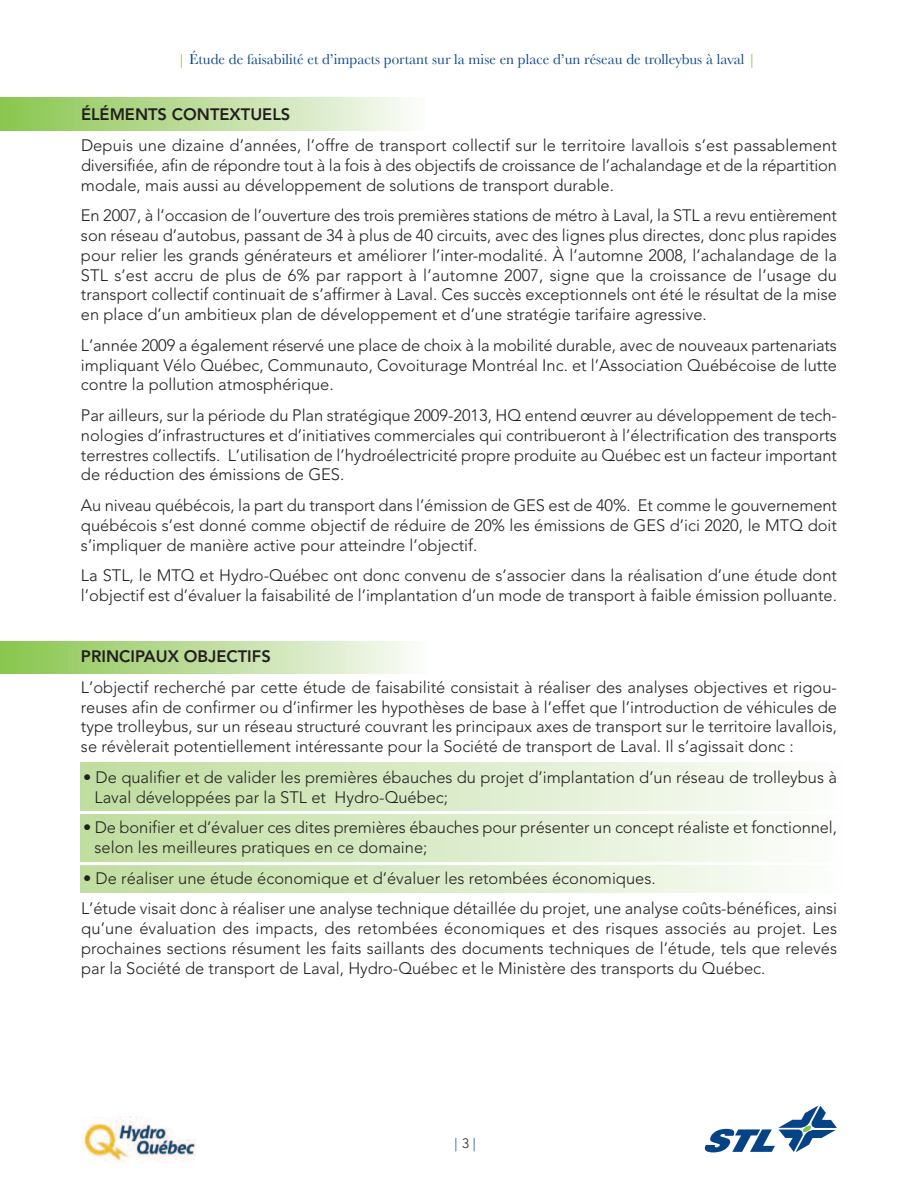
<style>
.page{position:relative;width:918px;height:1188px;background:#fff}
.page>*{position:absolute;margin:0;border:0;box-sizing:border-box;transform-origin:0 0}
.t1{font:300 16.5px/19.8px "Avenir";color:#231f20;text-align:justify}
.t2{font:800 16.5px "Avenir";color:#231f20}
.t3{font:15px "Baskerville";color:#054286}
.t4{font:300 13.5px "Avenir";color:#054286}
.s1{color:#83c447}
.s2{color:#231f20}
</style>
<div class="page">
<div style="left:81px;top:762px;width:763px;height:131px;background:linear-gradient(to right,#bfdc9e,#fcfdfc)"></div>
<div style="left:0;top:98px;width:425px;height:32px;background:linear-gradient(to right,#8ac44e,#fbfbf9)"></div>
<div style="left:0;top:641px;width:428px;height:33px;background:linear-gradient(to right,#89c44d,#fafbf8)"></div>
<svg style="left:705px;top:1105px;width:132px;height:47px"></svg>
<img style="left:81px;top:1117px;width:115px;height:46px">
<hr style="left:54px;top:811px;width:787px;height:3px;background:#fff">
<hr style="left:77px;top:862px;width:787px;height:3px;background:#fff">
<p class="t3" style="left:178px;top:51px;width:580px"><span class="s1">|</span> Étude de faisabilité et d’impacts portant sur la mise en place d’un réseau de trolleybus à laval <span class="s1">|</span></p>
<p class="t2" style="left:81px;top:108px;width:211px">ÉLÉMENTS CONTEXTUELS</p>
<p class="t1" style="left:81px;top:137px;width:758px">Depuis une dizaine d’années, l’offre de transport collectif sur le territoire lavallois s’est passablement diversifiée, afin de répondre tout à la fois à des objectifs de croissance de l’achalandage et de la répartition modale, mais aussi au développement de solutions de transport durable.</p>
<p class="t1" style="left:81px;top:207px;width:758px">En 2007, à l’occasion de l’ouverture des trois premières stations de métro à Laval, la STL a revu entièrement son réseau d’autobus, passant de 34 à plus de 40 circuits, avec des lignes plus directes, donc plus rapides pour relier les grands générateurs et améliorer l’inter-modalité. À l’automne 2008, l’achalandage de la STL s’est accru de plus de 6% par rapport à l’automne 2007, signe que la croissance de l’usage du transport collectif continuait de s’affirmer à Laval. Ces succès exceptionnels ont été le résultat de la mise en place d’un ambitieux plan de développement et d’une stratégie tarifaire agressive.</p>
<p class="t1" style="left:81px;top:337px;width:758px">L’année 2009 a également réservé une place de choix à la mobilité durable, avec de nouveaux partenariats impliquant Vélo Québec, Communauto, Covoiturage Montréal Inc. et l’Association Québécoise de lutte contre la pollution atmosphérique.</p>
<p class="t1" style="left:81px;top:407px;width:758px">Par ailleurs, sur la période du Plan stratégique 2009-2013, HQ entend œuvrer au développement de tech&shy;nologies d’infrastructures et d’initiatives commerciales qui contribueront à l’électrification des transports terrestres collectifs. L’utilisation de l’hydroélectricité propre produite au Québec est un facteur important de réduction des émissions de GES.</p>
<p class="t1" style="left:81px;top:497px;width:758px">Au niveau québécois, la part du transport dans l’émission de GES est de 40%. Et comme le gouvernement québécois s’est donné comme objectif de réduire de 20% les émissions de GES d’ici 2020, le MTQ doit s’impliquer de manière active pour atteindre l’objectif.</p>
<p class="t1" style="left:81px;top:567px;width:758px">La STL, le MTQ et Hydro-Québec ont donc convenu de s’associer dans la réalisation d’une étude dont l’objectif est d’évaluer la faisabilité de l’implantation d’un mode de transport à faible émission polluante.</p>
<p class="t2" style="left:81px;top:650px;width:191px">PRINCIPAUX OBJECTIFS</p>
<p class="t1" style="left:81px;top:679px;width:758px">L’objectif recherché par cette étude de faisabilité consistait à réaliser des analyses objectives et rigou&shy;reuses afin de confirmer ou d’infirmer les hypothèses de base à l’effet que l’introduction de véhicules de type trolleybus, sur un réseau structuré couvrant les principaux axes de transport sur le territoire lavallois, se révèlerait potentiellement intéressante pour la Société de transport de Laval. Il s’agissait donc :</p>
<p class="t1" style="left:94px;top:769px;width:744px;text-indent:-11px">• De qualifier et de valider les premières ébauches du projet d’implantation d’un réseau de trolleybus à<br>Laval développées par la STL et Hydro-Québec;</p>
<p class="t1" style="left:95px;top:819px;width:744px;text-indent:-12px">• De bonifier et d’évaluer ces dites premières ébauches pour présenter un concept réaliste et fonctionnel, selon les meilleures pratiques en ce domaine;</p>
<p class="t1" style="left:81px;top:864px;width:758px;line-height:30.6px">• De réaliser une étude économique et d’évaluer les retombées économiques.<br>L’étude visait donc à réaliser une analyse technique détaillée du projet, une analyse coûts-bénéfices, ainsi</p>
<p class="t1" style="left:81px;top:920px;width:758px">qu’une évaluation des impacts, des retombées économiques et des risques associés au projet. Les prochaines sections résument les faits saillants des documents techniques de l’étude, tels que relevés par la Société de transport de Laval, Hydro-Québec et le Ministère des transports du Québec.</p>
<p class="t4" style="left:454px;top:1137px;width:23px">|<span class="s2">3</span>|</p>
</div>
